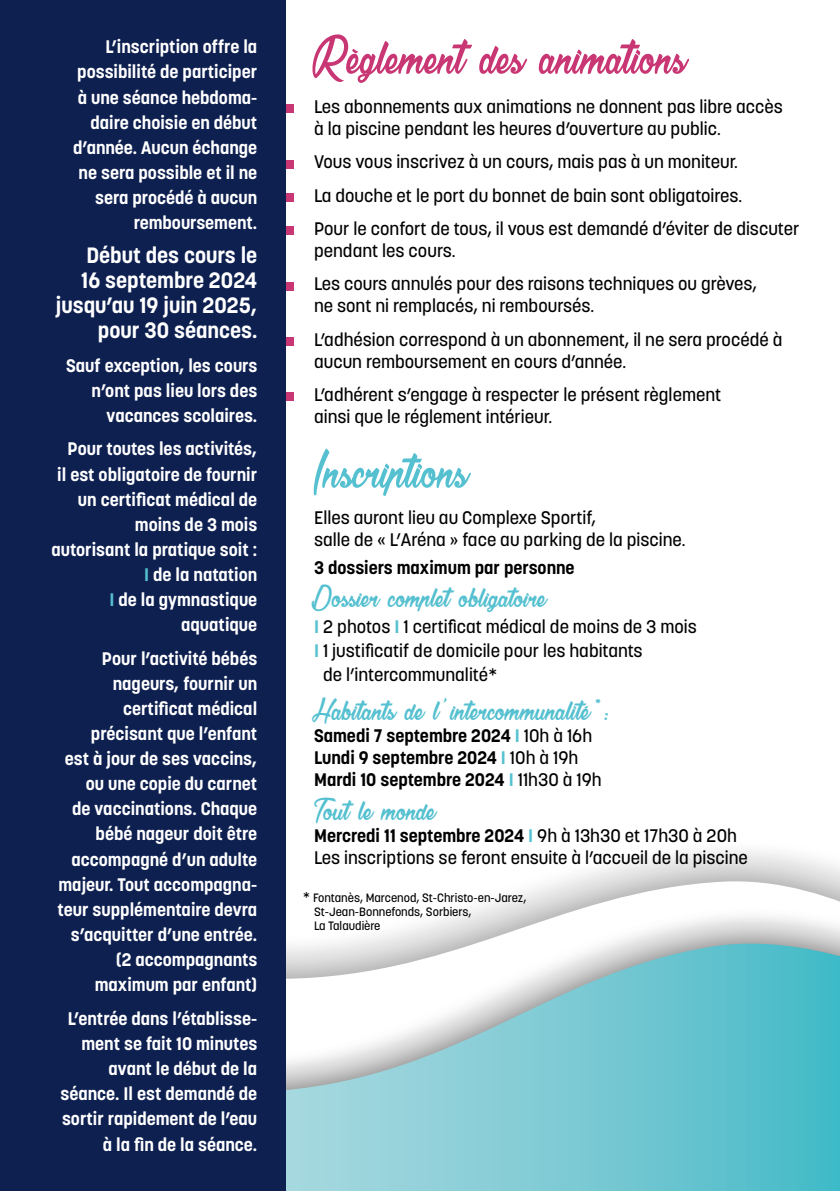
<style>
.page{position:relative;width:840px;height:1191px;background:#fff}
.page>*{position:absolute;margin:0;border:0;box-sizing:border-box;transform-origin:0 0}
.t1{font:56px "La Cithare Personal Use Only";color:#c93674;scale:.95 1}
.t2{font:56px "La Cithare Personal Use Only";color:#55c0d0;scale:.95 1}
.t3{font:32px "La Cithare Personal Use Only";color:#55c0d0}
.t4{font:700 22px/25.2px "Korolev";color:#fff;text-align:right}
.t5{font:500 18px/33.4px "Korolev";color:#000}
.t6{font:700 18px/25px "Korolev";color:#fff;text-align:right}
.t7{font:700 18px/22px "Korolev";color:#000}
.t8{font:500 12px/14px "Korolev";color:#000}
.s1{color:#55c0d0}
.s2{font-weight:700;color:#55c0d0}
.s3{font-weight:500}
.s4{font-weight:700}
.s5{font-size:14px}
</style>
<div class="page">
<svg style="left:285px;top:820px;width:554px;height:69px"></svg>
<svg style="left:285px;top:889px;width:554px;height:54px"></svg>
<svg style="left:285px;top:943px;width:554px;height:248px;background:#8fced7"></svg>
<div style="left:285px;top:105px;width:9px;height:8px;background:#c93674"></div>
<div style="left:285px;top:160px;width:9px;height:8px;background:#c93674"></div>
<div style="left:285px;top:193px;width:9px;height:9px;background:#c93674"></div>
<div style="left:285px;top:227px;width:9px;height:8px;background:#c93674"></div>
<div style="left:285px;top:282px;width:9px;height:8px;background:#c93674"></div>
<div style="left:285px;top:337px;width:9px;height:9px;background:#c93674"></div>
<div style="left:285px;top:393px;width:9px;height:8px;background:#c93674"></div>
<div style="left:0;top:0;width:285px;height:1191px;background:#0e2050"></div>
<p class="t6" style="left:73px;top:35px;width:185px">L’inscription offre la possibilité de participer à une séance hebdoma&shy;daire choisie en début d’année. Aucun échange ne sera possible et il ne sera procédé à aucun remboursement.</p>
<p class="t4" style="left:56px;top:242px;width:203px">Début des cours le<br>16 septembre 2024 jusqu’au 19 juin 2025, pour 30 séances.</p>
<p class="t6" style="left:66px;top:353px;width:192px">Sauf exception, les cours n’ont pas lieu lors des vacances scolaires.</p>
<p class="t6" style="left:51px;top:436px;width:207px">Pour toutes les activités,<br>il est obligatoire de fournir un certificat médical de moins de 3 mois autorisant la pratique soit :<br><span class="s1">I</span> de la natation<br><span class="s1">I</span> de la gymnastique aquatique</p>
<p class="t6" style="left:58px;top:646px;width:201px">Pour l’activité bébés nageurs, fournir un certificat médical précisant que l’enfant<br>est à jour de ses vaccins, ou une copie du carnet<br>de vaccinations. Chaque bébé nageur doit être accompagné d’un adulte majeur. Tout accompagna&shy;teur supplémentaire devra s’acquitter d’une entrée. (2 accompagnants maximum par enfant)</p>
<p class="t6" style="left:60px;top:1005px;width:198px">L’entrée dans l’établisse&shy;ment se fait 10 minutes avant le début de la séance. Il est demandé de sortir rapidement de l’eau à la fin de la séance.</p>
<h1 class="t1" style="left:314px;top:29px;width:394px">Règlement des animations</h1>
<p class="t5" style="left:314px;top:96px;width:470px;line-height:22px">Les abonnements aux animations ne donnent pas libre accès à la piscine pendant les heures d’ouverture au public.</p>
<p class="t5" style="left:314px;top:145px;width:486px">Vous vous inscrivez à un cours, mais pas à un moniteur.<br>La douche et le port du bonnet de bain sont obligatoires.<br>Pour le confort de tous, il vous est demandé d’éviter de discuter</p>
<p class="t5" style="left:314px;top:234px;width:444px">pendant les cours.<br>Les cours annulés pour des raisons techniques ou grèves,</p>
<p class="t5" style="left:314px;top:289px;width:469px">ne sont ni remplacés, ni remboursés.<br>L’adhésion correspond à un abonnement, il ne sera procédé à</p>
<p class="t5" style="left:314px;top:345px;width:408px">aucun remboursement en cours d’année.<br>L’adhérent s’engage à respecter le présent règlement</p>
<p class="t5" style="left:314px;top:400px;width:239px">ainsi que le réglement intérieur.</p>
<h1 class="t2" style="left:314px;top:443px;width:164px">Inscriptions</h1>
<p class="t5" style="left:314px;top:507px;width:373px;line-height:22px">Elles auront lieu au Complexe Sportif,<br>salle de « L’Aréna » face au parking de la piscine.</p>
<p class="t7" style="left:314px;top:556px;width:262px">3 dossiers maximum par personne</p>
<h2 class="t3" style="left:314px;top:582px;width:234px">Dossier complet obligatoire</h2>
<p class="t5" style="left:314px;top:610px;width:384px"><span class="s2">I</span> 2 photos <span class="s2">I</span> 1 certificat médical de moins de 3 mois</p>
<p class="t5" style="left:314px;top:634px;width:330px"><span class="s2">I</span> 1 justificatif de domicile pour les habitants</p>
<p class="t5" style="left:323px;top:658px;width:176px">de l’intercommunalité*</p>
<h2 class="t3" style="left:314px;top:695px;width:300px">Habitants de l’intercommunalité*:</h2>
<p class="t7" style="left:314px;top:725px;width:289px">Samedi 7 septembre 2024 <span class="s1">I</span> <span class="s3">10h à 16h<br></span>Lundi 9 septembre 2024 <span class="s1">I</span> <span class="s3">10h à 19h<br></span>Mardi 10 septembre 2024 <span class="s1">I</span> <span class="s3">11h30 à 19h</span></p>
<h2 class="t3" style="left:314px;top:794px;width:123px">Tout le monde</h2>
<p class="t5" style="left:314px;top:824px;width:435px;line-height:22px"><span class="s4">Mercredi 11 septembre 2024</span> <span class="s2">I</span> 9h à 13h30 et 17h30 à 20h<br>Les inscriptions se feront ensuite à l’accueil de la piscine</p>
<p class="t8" style="left:314px;top:891px;width:214px;text-indent:-11px"><span class="s5">*</span> Fontanès, Marcenod, St-Christo-en-Jarez,<br>St-Jean-Bonnefonds, Sorbiers,<br>La Talaudière</p>
</div>
